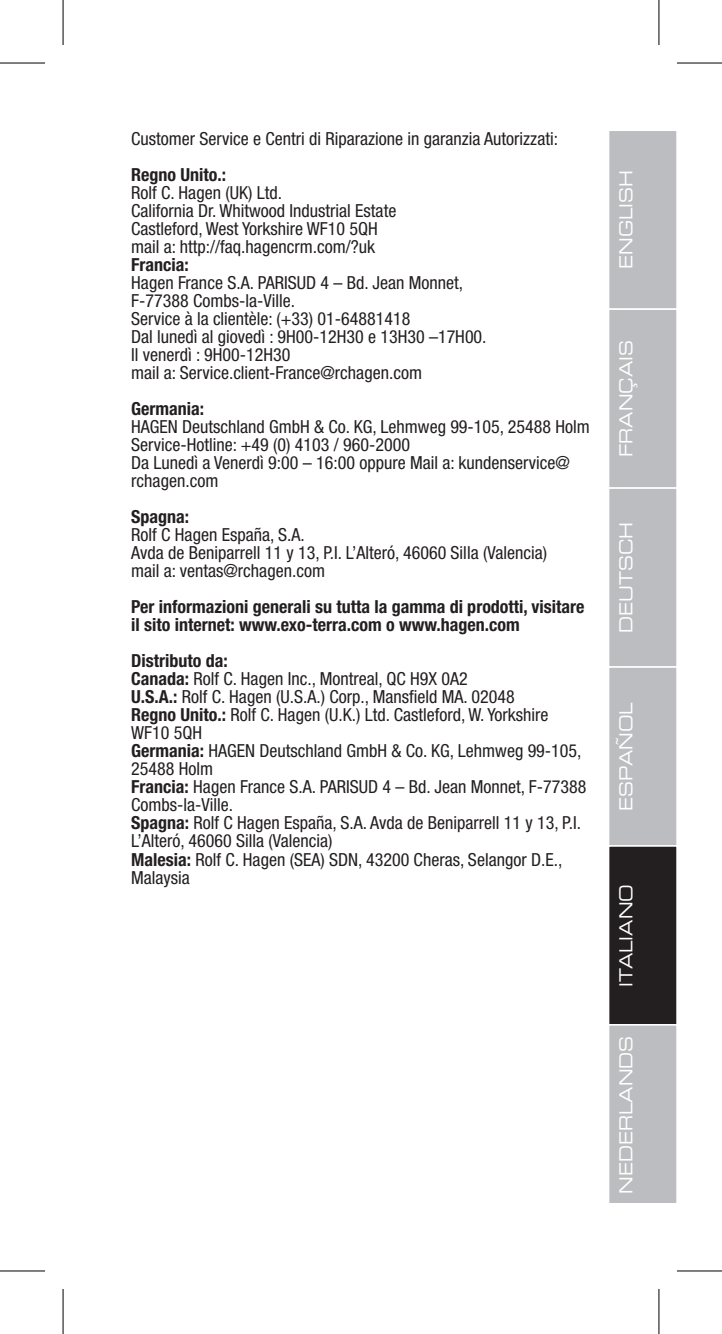
<style>
.page{position:relative;width:722px;height:1334px;background:#fff}
.page>*{position:absolute;margin:0;border:0;box-sizing:border-box;transform-origin:0 0}
.t1{font:condensed 18px/18px "Helvetica Neue";color:#231f20}
.t2{font:700 condensed 18px/18px "Helvetica Neue";color:#231f20}
.t3{font:18px "Eurostile Extended Two";color:#fff;scale:.9 1}
.s1{font-weight:700}
</style>
<div class="page">
<div style="left:607px;top:130px;width:70px;height:180px;background:#bcbdc0;border:2px solid #fff"></div>
<div style="left:607px;top:308px;width:70px;height:181px;background:#bcbdc0;border:2px solid #fff"></div>
<div style="left:607px;top:487px;width:70px;height:180px;background:#bcbdc0;border:2px solid #fff"></div>
<div style="left:607px;top:666px;width:70px;height:180px;background:#bcbdc0;border:2px solid #fff"></div>
<div style="left:608px;top:846px;width:68px;height:178px;background:#231f20"></div>
<div style="left:607px;top:845px;width:70px;height:180px;border:2px solid #fff"></div>
<div style="left:607px;top:1024px;width:70px;height:180px;background:#bcbdc0;border:2px solid #fff"></div>
<svg style="left:659px;top:0;width:1px;height:45px"></svg>
<svg style="left:659px;top:1289px;width:1px;height:45px"></svg>
<hr style="left:0;top:62px;width:45px;height:2px;background:#000">
<hr style="left:676px;top:62px;width:45px;height:2px;background:#000">
<hr style="left:0;top:1270px;width:45px;height:1px;background:#000">
<hr style="left:676px;top:1270px;width:45px;height:1px;background:#000">
<hr style="left:62px;top:0;width:2px;height:45px;background:#000">
<hr style="left:62px;top:1289px;width:2px;height:45px;background:#000">
<hr style="left:658px;top:0;width:1px;height:45px;background:#000">
<hr style="left:658px;top:1289px;width:1px;height:45px;background:#000">
<p class="t1" style="left:131px;top:130px;width:428px">Customer Service e Centri di Riparazione in garanzia Autorizzati:</p>
<p class="t2" style="left:131px;top:166px;width:96px">Regno Unito.:</p>
<p class="t1" style="left:131px;top:184px;width:267px">Rolf C. Hagen (UK) Ltd.<br>California Dr. Whitwood Industrial Estate Castleford, West Yorkshire WF10 5QH mail a: http://faq.hagencrm.com/?uk</p>
<p class="t2" style="left:131px;top:256px;width:59px">Francia:</p>
<p class="t1" style="left:131px;top:274px;width:357px">Hagen France S.A. PARISUD 4 – Bd. Jean Monnet, F-77388 Combs-la-Ville.<br>Service à la clientèle: (+33) 01-64881418<br>Dal lunedì al giovedì : 9H00-12H30 e 13H30 –17H00.<br>Il venerdì : 9H00-12H30<br>mail a: Service.client-France@rchagen.com</p>
<p class="t2" style="left:131px;top:400px;width:74px">Germania:</p>
<p class="t1" style="left:131px;top:418px;width:460px">HAGEN Deutschland GmbH &amp; Co. KG, Lehmweg 99-105, 25488 Holm Service-Hotline: +49 (0) 4103 / 960-2000<br>Da Lunedì a Venerdì 9:00 – 16:00 oppure Mail a: kundenservice@ rchagen.com</p>
<p class="t2" style="left:131px;top:508px;width:59px">Spagna:</p>
<p class="t1" style="left:131px;top:526px;width:417px">Rolf C Hagen España, S.A.<br>Avda de Beniparrell 11 y 13, P.I. L’Alteró, 46060 Silla (Valencia) mail a: ventas@rchagen.com</p>
<p class="t2" style="left:131px;top:598px;width:454px">Per informazioni generali su tutta la gamma di prodotti, visitare il sito internet: www.exo-terra.com o www.hagen.com</p>
<p class="t1" style="left:131px;top:652px;width:456px"><span class="s1">Distributo da:<br>Canada:</span> Rolf C. Hagen Inc., Montreal, QC H9X 0A2<br><span class="s1">U.S.A.:</span> Rolf C. Hagen (U.S.A.) Corp., Mansfield MA. 02048<br><span class="s1">Regno Unito.:</span> Rolf C. Hagen (U.K.) Ltd. Castleford, W. Yorkshire WF10 5QH<br><span class="s1">Germania:</span> HAGEN Deutschland GmbH &amp; Co. KG, Lehmweg 99-105, 25488 Holm<br><span class="s1">Francia:</span> Hagen France S.A. PARISUD 4 – Bd. Jean Monnet, F-77388<br>Combs-la-Ville.<br><span class="s1">Spagna:</span> Rolf C Hagen España, S.A. Avda de Beniparrell 11 y 13, P.I.<br>L’Alteró, 46060 Silla (Valencia)<br><span class="s1">Malesia:</span> Rolf C. Hagen (SEA) SDN, 43200 Cheras, Selangor D.E., Malaysia</p>
<p class="t3" style="left:613px;top:269px;width:111px;rotate:-90deg">ENGLISH</p>
<p class="t3" style="left:613px;top:457px;width:132px;rotate:-90deg">FRANÇAIS</p>
<p class="t3" style="left:613px;top:633px;width:125px;rotate:-90deg">DEUTSCH</p>
<p class="t3" style="left:613px;top:810px;width:122px;rotate:-90deg">ESPAÑOL</p>
<p class="t3" style="left:613px;top:986px;width:115px;rotate:-90deg">ITALIANO</p>
<p class="t3" style="left:613px;top:1194px;width:177px;rotate:-90deg">NEDERLANDS</p>
</div>
